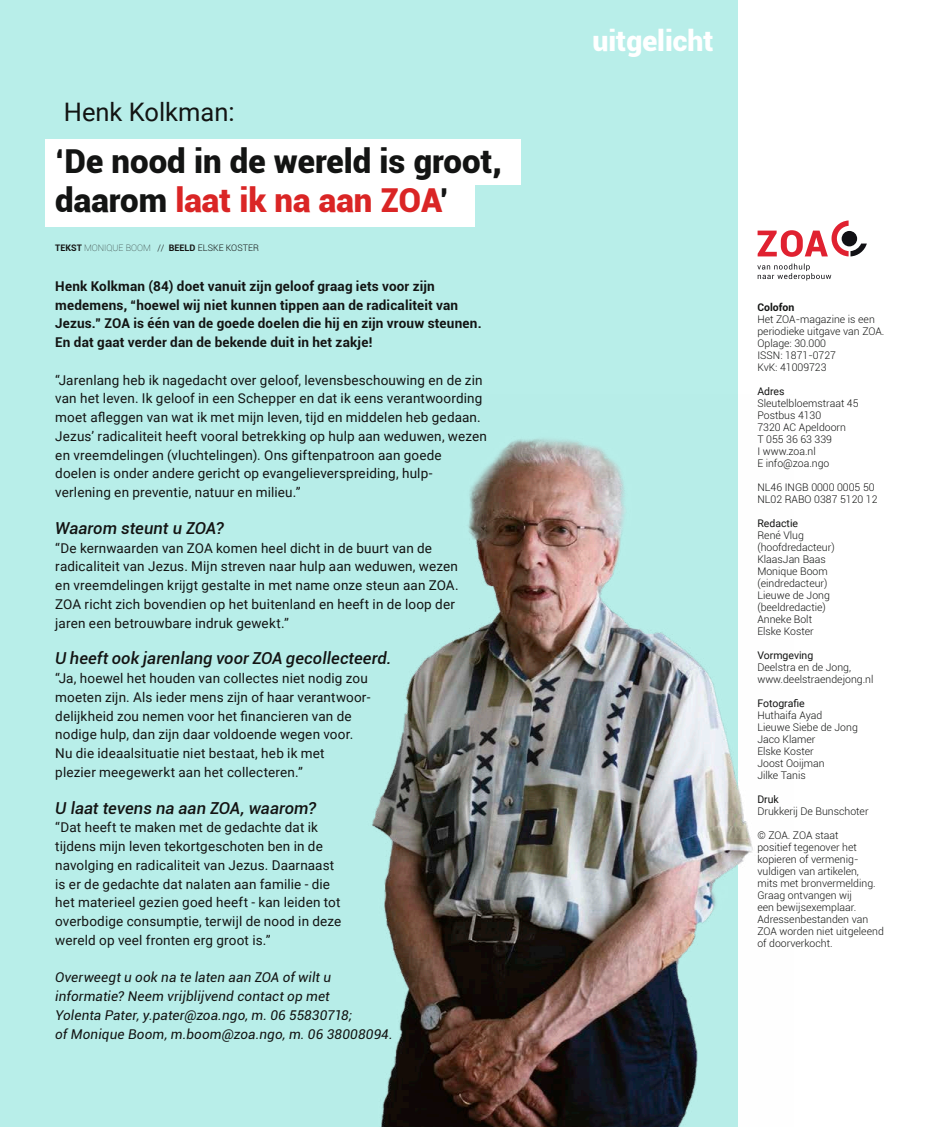
<style>
.page{position:relative;width:936px;height:1127px;background:#fff}
.page>*{position:absolute;margin:0;border:0;box-sizing:border-box;transform-origin:0 0}
.t1{font:900 33px/39px "Roboto";color:#131413}
.t2{font:900 28.5px "Roboto";color:#fff}
.t3{font:25.5px "Roboto";color:#131413}
.t4{font:italic 500 16.5px "Roboto";letter-spacing:.005em;color:#131413}
.t5{font:13.5px/18.8px "Roboto";letter-spacing:.01em;color:#131413}
.t6{font:700 13.5px/18.8px "Roboto";letter-spacing:.015em;color:#131413}
.t7{font:italic 13.5px/18.8px "Roboto";letter-spacing:.01em;color:#131413}
.t8{font:300 10.5px/12px "Roboto";color:#131413}
.t9{font:10.5px "Roboto";color:#131413}
.t10{font:700 10.5px "Roboto";color:#131413}
.t11{font:300 9px "Roboto";color:#131413}
.s1{color:#da2525}
.s2{font-weight:700}
.s3{font-weight:100}
</style>
<div class="page">
<div style="left:0;top:0;width:740px;height:1127px;background:#b8eee9"></div>
<div style="left:738px;top:0;width:197px;height:1127px;background:#fff"></div>
<div style="left:45px;top:139px;width:475px;height:45px;background:#fff"></div>
<div style="left:45px;top:173px;width:429px;height:53px;background:#fff"></div>
<svg style="left:757px;top:220px;width:109px;height:37px"></svg>
<svg style="left:757px;top:263px;width:74px;height:18px"></svg>
<img style="left:372px;top:439px;width:381px;height:688px">
<h3 class="t3" style="left:64px;top:94px;width:172px">Henk Kolkman:</h3>
<h1 class="t1" style="left:55px;top:141px;width:448px">‘De nood in de wereld is groot, daarom <span class="s1">laat ik na aan ZOA</span>’</h1>
<p class="t11" style="left:55px;top:242px;width:205px"><span class="s2">TEKST</span> <span class="s3">MONIQUE BOOM</span> // <span class="s2">BEELD</span> ELSKE KOSTER</p>
<p class="t6" style="left:55px;top:276px;width:428px">Henk Kolkman (84) doet vanuit zijn geloof graag iets voor zijn medemens, “hoewel wij niet kunnen tippen aan de radicaliteit van Jezus.” ZOA is één van de goede doelen die hij en zijn vrouw steunen.<br>En dat gaat verder dan de bekende duit in het zakje!</p>
<p class="t5" style="left:55px;top:370px;width:433px">“Jarenlang heb ik nagedacht over geloof, levensbeschouwing en de zin van het leven. Ik geloof in een Schepper en dat ik eens verantwoording moet afleggen van wat ik met mijn leven, tijd en middelen heb gedaan.<br>Jezus’ radicaliteit heeft vooral betrekking op hulp aan weduwen, wezen en vreemdelingen (vluchtelingen). Ons giftenpatroon aan goede<br>doelen is onder andere gericht op evangelieverspreiding, hulp&shy;verlening en preventie, natuur en milieu.”</p>
<p class="t4" style="left:55px;top:516px;width:170px">Waarom steunt u ZOA?</p>
<p class="t5" style="left:55px;top:538px;width:405px">“De kernwaarden van ZOA komen heel dicht in de buurt van de radicaliteit van Jezus. Mijn streven naar hulp aan weduwen, wezen en vreemdelingen krijgt gestalte in met name onze steun aan ZOA.<br>ZOA richt zich bovendien op het buitenland en heeft in de loop der jaren een betrouwbare indruk gewekt.”</p>
<p class="t4" style="left:55px;top:647px;width:337px">U heeft ook jarenlang voor ZOA gecollecteerd.</p>
<p class="t5" style="left:55px;top:668px;width:316px">“Ja, hoewel het houden van collectes niet nodig zou moeten zijn. Als ieder mens zijn of haar verantwoor&shy;delijkheid zou nemen voor het financieren van de nodige hulp, dan zijn daar voldoende wegen voor.<br>Nu die ideaalsituatie niet bestaat, heb ik met<br>plezier meegewerkt aan het collecteren.”</p>
<p class="t4" style="left:55px;top:796px;width:262px">U laat tevens na aan ZOA, waarom?</p>
<p class="t5" style="left:55px;top:818px;width:287px">“Dat heeft te maken met de gedachte dat ik tijdens mijn leven tekortgeschoten ben in de navolging en radicaliteit van Jezus. Daarnaast is er de gedachte dat nalaten aan familie - die het materieel gezien goed heeft - kan leiden tot overbodige consumptie, terwijl de nood in deze wereld op veel fronten erg groot is.”</p>
<p class="t7" style="left:55px;top:968px;width:339px">Overweegt u ook na te laten aan ZOA of wilt u informatie? Neem vrijblijvend contact op met<br>Yolenta Pater, y.pater@zoa.ngo, m. 06 55830718;<br>of Monique Boom, m.boom@zoa.ngo, m. 06 38008094.</p>
<h2 class="t2" style="left:592px;top:21px;width:123px">uitgelicht</h2>
<p class="t10" style="left:757px;top:300px;width:38px">Colofon</p>
<p class="t8" style="left:757px;top:313px;width:128px">Het ZOA-magazine is een periodieke uitgave van ZOA.<br>Oplage: 30.000<br>ISSN: 1871-0727<br>KvK: 41009723</p>
<p class="t9" style="left:757px;top:384px;width:29px">Adres</p>
<p class="t8" style="left:757px;top:397px;width:103px">Sleutelbloemstraat 45<br>Postbus 4130<br>7320 AC Apeldoorn<br>T 055 36 63 339<br>I www.zoa.nl<br>E info@zoa.ngo</p>
<p class="t8" style="left:757px;top:481px;width:122px">NL46 INGB 0000 0005 50<br>NL02 RABO 0387 5120 12</p>
<p class="t9" style="left:757px;top:516px;width:42px">Redactie</p>
<p class="t8" style="left:757px;top:529px;width:79px">René Vlug (hoofdredacteur)<br>KlaasJan Baas<br>Monique Boom (eindredacteur)<br>Lieuwe de Jong (beeldredactie)<br>Anneke Bolt<br>Elske Koster</p>
<p class="t9" style="left:757px;top:648px;width:57px">Vormgeving</p>
<p class="t8" style="left:757px;top:661px;width:117px">Deelstra en de Jong, www.deelstraendejong.nl</p>
<p class="t9" style="left:757px;top:696px;width:49px">Fotografie</p>
<p class="t8" style="left:757px;top:709px;width:102px">Huthaifa Ayad<br>Lieuwe Siebe de Jong<br>Jaco Klamer<br>Elske Koster<br>Joost Ooijman<br>Jilke Tanis</p>
<p class="t9" style="left:757px;top:792px;width:23px">Druk</p>
<p class="t8" style="left:757px;top:805px;width:113px">Drukkerij De Bunschoter</p>
<p class="t8" style="left:757px;top:829px;width:128px">© ZOA. ZOA staat<br>positief tegenover het kopieren of vermenig&shy;vuldigen van artikelen,<br>mits met bronvermelding.<br>Graag ontvangen wij<br>een bewijsexemplaar.<br>Adressenbestanden van<br>ZOA worden niet uitgeleend of doorverkocht.</p>
</div>
